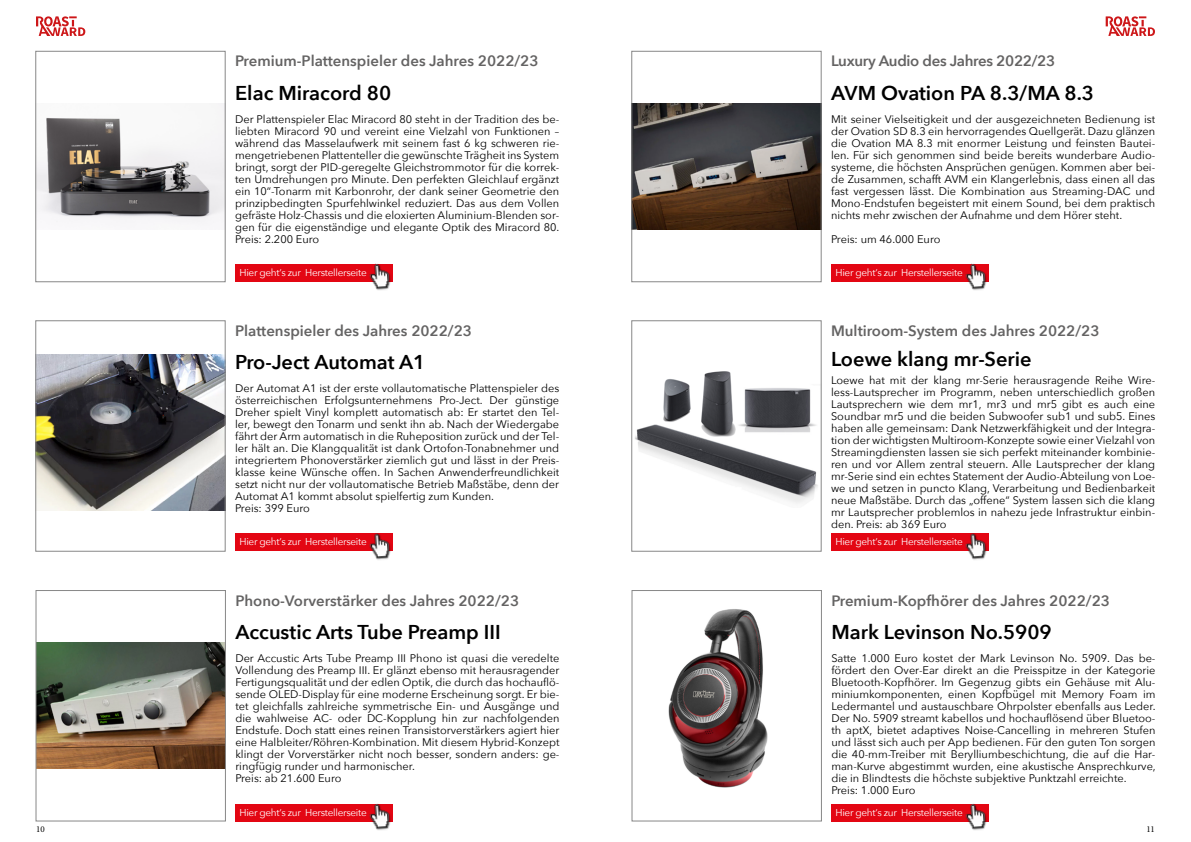
<style>
.page{position:relative;width:1191px;height:842px;background:#fff}
.page>*{position:absolute;margin:0;border:0;box-sizing:border-box;transform-origin:0 0}
.t1{font:600 20px "Avenir Next";color:#000}
.t2{font:600 15px "Avenir Next";color:#646363}
.t3{font:600 15px "Avenir Next";letter-spacing:-.02em;color:#646363}
.t4{font:11px/12px "Avenir Next";color:#000;text-align:justify}
.t5{font:10px "Avenir Next";letter-spacing:-.03em;color:#fff}
.t6{font:9px "Minion Pro";color:#000}
</style>
<div class="page">
<img style="left:38px;top:104px;width:185px;height:119px">
<div style="left:36px;top:51px;width:189px;height:231px;border:1px solid #878787"></div>
<img style="left:38px;top:355px;width:185px;height:155px">
<div style="left:36px;top:320px;width:189px;height:231px;border:1px solid #878787"></div>
<img style="left:38px;top:643px;width:186px;height:126px">
<div style="left:36px;top:590px;width:190px;height:231px;border:1px solid #878787"></div>
<svg style="left:36px;top:16px;width:50px;height:20px"></svg>
<img style="left:633px;top:103px;width:186px;height:127px">
<div style="left:631px;top:51px;width:190px;height:231px;border:1px solid #878787"></div>
<img style="left:635px;top:371px;width:183px;height:133px">
<div style="left:631px;top:320px;width:190px;height:231px;border:1px solid #878787"></div>
<img style="left:668px;top:609px;width:100px;height:179px">
<div style="left:632px;top:590px;width:189px;height:231px;border:1px solid #878787"></div>
<svg style="left:1105px;top:16px;width:50px;height:20px"></svg>
<div style="left:235px;top:264px;width:157px;height:18px;background:#e30613"></div>
<img style="left:369px;top:263px;width:22px;height:27px">
<div style="left:235px;top:533px;width:157px;height:18px;background:#e30613"></div>
<img style="left:369px;top:533px;width:22px;height:27px">
<div style="left:831px;top:264px;width:157px;height:18px;background:#e30613"></div>
<img style="left:965px;top:263px;width:22px;height:27px">
<div style="left:831px;top:804px;width:157px;height:17px;background:#e30613"></div>
<img style="left:964px;top:804px;width:24px;height:26px">
<div style="left:235px;top:804px;width:157px;height:17px;background:#e30613"></div>
<img style="left:369px;top:804px;width:23px;height:26px">
<div style="left:831px;top:533px;width:157px;height:18px;background:#e30613"></div>
<img style="left:965px;top:533px;width:22px;height:27px">
<h2 class="t2" style="left:235px;top:48px;width:305px">Premium-Plattenspieler des Jahres 2022/23</h2>
<h1 class="t1" style="left:235px;top:76px;width:158px">Elac Miracord 80</h1>
<p class="t4" style="left:235px;top:112px;width:326px">Der Plattenspieler Elac Miracord 80 steht in der Tradition des be&shy;liebten Miracord 90 und vereint eine Vielzahl von Funktionen – während das Masselaufwerk mit seinem fast 6 kg schweren rie&shy;mengetriebenen Plattenteller die gewünschte Trägheit ins System bringt, sorgt der PID-geregelte Gleichstrommotor für die korrek&shy;ten Umdrehungen pro Minute. Den perfekten Gleichlauf ergänzt ein 10“-Tonarm mit Karbonrohr, der dank seiner Geometrie den prinzipbedingten Spurfehlwinkel reduziert. Das aus dem Vollen gefräste Holz-Chassis und die eloxierten Aluminium-Blenden sor&shy;gen für die eigenständige und elegante Optik des Miracord 80.<br>Preis: 2.200 Euro</p>
<p class="t5" style="left:239px;top:264px;width:129px">Hier geht‘s zur Herstellerseite</p>
<h2 class="t2" style="left:235px;top:318px;width:238px">Plattenspieler des Jahres 2022/23</h2>
<h1 class="t1" style="left:235px;top:345px;width:192px">Pro-Ject Automat A1</h1>
<p class="t4" style="left:235px;top:382px;width:326px;text-align:left">Der Automat A1 ist der erste vollautomatische Plattenspieler des österreichischen Erfolgsunternehmens Pro-Ject. Der günstige Dreher spielt Vinyl komplett automatisch ab: Er startet den Tel&shy;ler, bewegt den Tonarm und senkt ihn ab. Nach der Wiedergabe fährt der Arm automatisch in die Ruheposition zurück und der Tel&shy;ler hält an. Die Klangqualität ist dank Ortofon-Tonabnehmer und integriertem Phonoverstärker ziemlich gut und lässt in der Preis&shy;klasse keine Wünsche offen. In Sachen Anwenderfreundlichkeit setzt nicht nur der vollautomatische Betrieb Maßstäbe, denn der Automat A1 kommt absolut spielfertig zum Kunden.<br>Preis: 399 Euro</p>
<p class="t5" style="left:239px;top:533px;width:129px">Hier geht‘s zur Herstellerseite</p>
<h2 class="t2" style="left:235px;top:587px;width:285px">Phono-Vorverstärker des Jahres 2022/23</h2>
<h1 class="t1" style="left:235px;top:615px;width:267px">Accustic Arts Tube Preamp III</h1>
<p class="t4" style="left:235px;top:652px;width:326px;text-align:left">Der Accustic Arts Tube Preamp III Phono ist quasi die veredelte Vollendung des Preamp III. Er glänzt ebenso mit herausragender Fertigungsqualität und der edlen Optik, die durch das hochauflö&shy;sende OLED-Display für eine moderne Erscheinung sorgt. Er bie&shy;tet gleichfalls zahlreiche symmetrische Ein- und Ausgänge und die wahlweise AC- oder DC-Kopplung hin zur nachfolgenden Endstufe. Doch statt eines reinen Transistorverstärkers agiert hier eine Halbleiter/Röhren-Kombination. Mit diesem Hybrid-Konzept klingt der Vorverstärker nicht noch besser, sondern anders: ge&shy;ringfügig runder und harmonischer.<br>Preis: ab 21.600 Euro</p>
<h2 class="t3" style="left:831px;top:48px;width:226px">Luxury Audio des Jahres 2022/23</h2>
<h1 class="t1" style="left:831px;top:76px;width:264px">AVM Ovation PA 8.3/MA 8.3</h1>
<p class="t4" style="left:831px;top:112px;width:326px">Mit seiner Vielseitigkeit und der ausgezeichneten Bedienung ist der Ovation SD 8.3 ein hervorragendes Quellgerät. Dazu glänzen die Ovation MA 8.3 mit enormer Leistung und feinsten Bautei&shy;len. Für sich genommen sind beide bereits wunderbare Audio&shy;systeme, die höchsten Ansprüchen genügen. Kommen aber bei&shy;de Zusammen, schafft AVM ein Klangerlebnis, dass einen all das fast vergessen lässt. Die Kombination aus Streaming-DAC und Mono-Endstufen begeistert mit einem Sound, bei dem praktisch nichts mehr zwischen der Aufnahme und dem Hörer steht.</p>
<p class="t4" style="left:831px;top:232px;width:111px">Preis: um 46.000 Euro</p>
<p class="t5" style="left:835px;top:264px;width:129px">Hier geht‘s zur Herstellerseite</p>
<h2 class="t2" style="left:831px;top:318px;width:270px">Multiroom-System des Jahres 2022/23</h2>
<h1 class="t1" style="left:831px;top:342px;width:202px">Loewe klang mr-Serie</h1>
<p class="t4" style="left:831px;top:373px;width:326px">Loewe hat mit der klang mr-Serie herausragende Reihe Wire&shy;less-Lautsprecher im Programm, neben unterschiedlich großen Lautsprechern wie dem mr1, mr3 und mr5 gibt es auch eine Soundbar mr5 und die beiden Subwoofer sub1 und sub5. Eines haben alle gemeinsam: Dank Netzwerkfähigkeit und der Integra&shy;tion der wichtigsten Multiroom-Konzepte sowie einer Vielzahl von Streamingdiensten lassen sie sich perfekt miteinander kombinie&shy;ren und vor Allem zentral steuern. Alle Lautsprecher der klang mr-Serie sind ein echtes Statement der Audio-Abteilung von Loe&shy;we und setzen in puncto Klang, Verarbeitung und Bedienbarkeit neue Maßstäbe. Durch das „offene“ System lassen sich die klang mr Lautsprecher problemlos in nahezu jede Infrastruktur einbin&shy;den. Preis: ab 369 Euro</p>
<p class="t5" style="left:835px;top:533px;width:129px">Hier geht‘s zur Herstellerseite</p>
<h2 class="t2" style="left:831px;top:587px;width:280px">Premium-Kopfhörer des Jahres 2022/23</h2>
<h1 class="t1" style="left:831px;top:615px;width:222px">Mark Levinson No.5909</h1>
<p class="t4" style="left:831px;top:652px;width:326px;text-align:left">Satte 1.000 Euro kostet der Mark Levinson No. 5909. Das be&shy;fördert den Over-Ear direkt an die Preisspitze in der Kategorie Bluetooth-Kopfhörer. Im Gegenzug gibts ein Gehäuse mit Alu&shy;miniumkomponenten, einen Kopfbügel mit Memory Foam im Ledermantel und austauschbare Ohrpolster ebenfalls aus Leder.<br>Der No. 5909 streamt kabellos und hochauflösend über Bluetoo&shy;th aptX, bietet adaptives Noise-Cancelling in mehreren Stufen und lässt sich auch per App bedienen. Für den guten Ton sorgen die 40-mm-Treiber mit Berylliumbeschichtung, die auf die Har&shy;man-Kurve abgestimmt wurden, eine akustische Ansprechkurve, die in Blindtests die höchste subjektive Punktzahl erreichte.<br>Preis: 1.000 Euro</p>
<p class="t5" style="left:239px;top:804px;width:129px">Hier geht‘s zur Herstellerseite</p>
<p class="t5" style="left:835px;top:804px;width:129px">Hier geht‘s zur Herstellerseite</p>
<p class="t6" style="left:36px;top:823px;width:10px">10</p>
<p class="t6" style="left:1146px;top:823px;width:10px">11</p>
</div>
